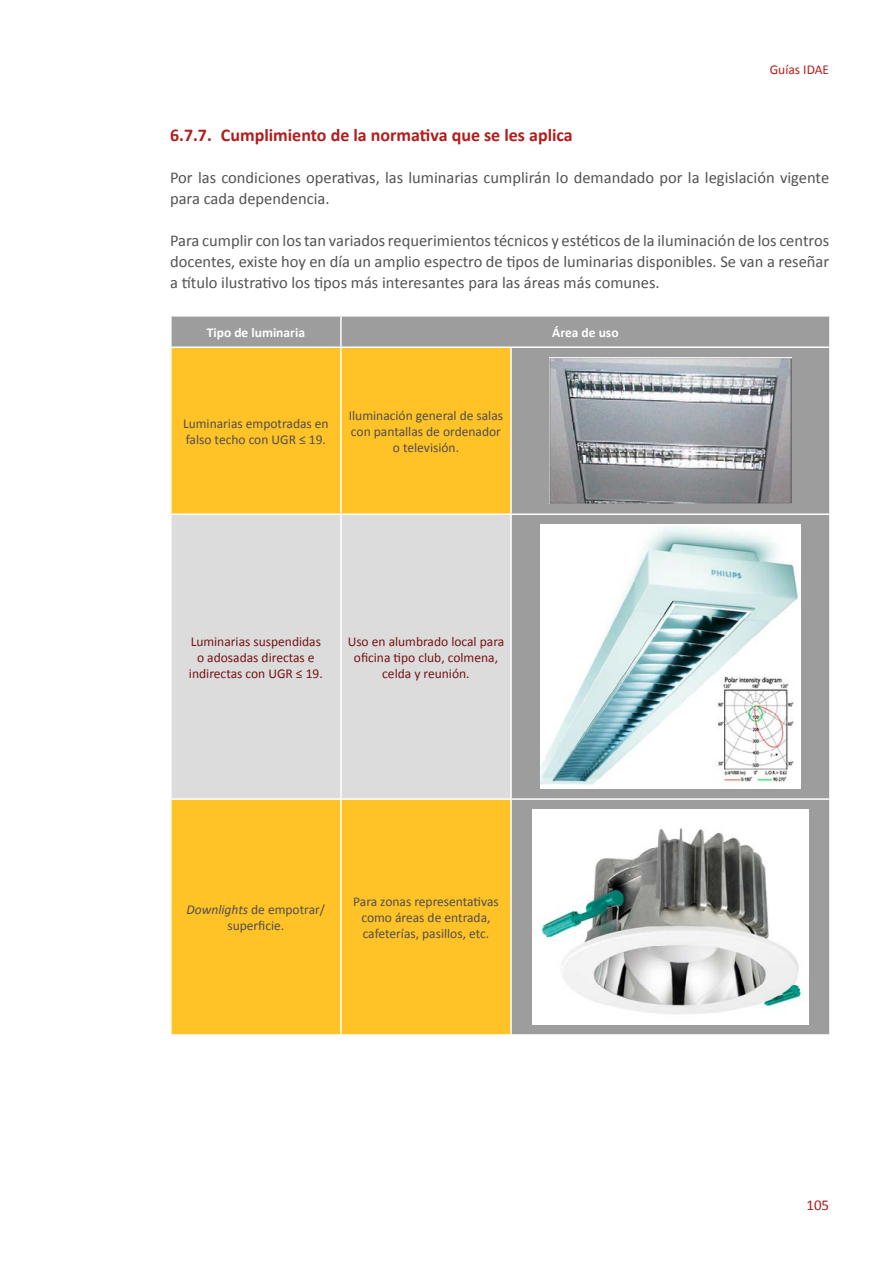
<style>
.page{position:relative;width:893px;height:1263px;background:#fff}
.page>*{position:absolute;margin:0;border:0;box-sizing:border-box;transform-origin:0 0}
._01_DIV_3{font:700 18px "Calibri";color:#b21c1b}
._02_TEXTO_GENERAL{font:16.5px/21px "Calibri";color:#535353}
.t1{font:15px "Calibri";color:#b21c1b}
._05_TEXTO_TABLA{font:13.5px/16.2px "Calibri";color:#4f4f4f;text-align:center}
._05_TEXTO_TABLA-2{font:13.5px/16.2px "Calibri";color:#751413;text-align:center}
._05_CABECERA_TABLA{font:700 13.5px "Calibri";color:#fff}
.t2{font:13.5px "Calibri";color:#b21c1b}
.s1{font-style:italic}
</style>
<div class="page">
<div style="left:172px;top:317px;width:657px;height:717px;background:#9d9d9d"></div>
<div style="left:172px;top:348px;width:338px;height:686px;background:#ffc227"></div>
<div style="left:172px;top:515px;width:338px;height:283px;background:#dcdcdc"></div>
<hr style="left:340px;top:317px;width:2px;height:29px;background:#fff">
<hr style="left:170px;top:346px;width:171px;height:2px;background:#fff">
<hr style="left:341px;top:346px;width:170px;height:2px;background:#fff">
<hr style="left:340px;top:348px;width:2px;height:165px;background:#fff">
<hr style="left:511px;top:346px;width:320px;height:2px;background:#fff">
<hr style="left:170px;top:513px;width:171px;height:2px;background:#fff">
<hr style="left:341px;top:513px;width:170px;height:2px;background:#fff">
<hr style="left:340px;top:515px;width:2px;height:283px;background:#fff">
<hr style="left:511px;top:513px;width:320px;height:2px;background:#fff">
<hr style="left:170px;top:798px;width:171px;height:2px;background:#fff">
<hr style="left:341px;top:798px;width:170px;height:2px;background:#fff">
<hr style="left:340px;top:800px;width:2px;height:234px;background:#fff">
<hr style="left:511px;top:798px;width:320px;height:2px;background:#fff">
<hr style="left:510px;top:348px;width:2px;height:165px;background:#fff">
<hr style="left:510px;top:515px;width:2px;height:283px;background:#fff">
<hr style="left:510px;top:800px;width:2px;height:234px;background:#fff">
<img style="left:549px;top:358px;width:242px;height:146px">
<img style="left:541px;top:525px;width:259px;height:263px">
<img style="left:533px;top:810px;width:275px;height:214px">
<p class="t2" style="left:770px;top:61px;width:61px">Guías IDAE</p>
<p class="_01_DIV_3" style="left:170px;top:124px;width:404px">6.7.7. Cumplimiento de la normativa que se les aplica</p>
<p class="_02_TEXTO_GENERAL" style="left:170px;top:167px;width:661px">Por las condiciones operativas, las luminarias cumplirán lo demandado por la legislación vigente para cada dependencia.</p>
<p class="_02_TEXTO_GENERAL" style="left:170px;top:230px;width:661px;text-align:justify">Para cumplir con los tan variados requerimientos técnicos y estéticos de la iluminación de los centros docentes, existe hoy en día un amplio espectro de tipos de luminarias disponibles. Se van a reseñar a título ilustrativo los tipos más interesantes para las áreas más comunes.</p>
<p class="_05_CABECERA_TABLA" style="left:207px;top:323px;width:100px">Tipo de luminaria</p>
<p class="_05_CABECERA_TABLA" style="left:552px;top:323px;width:68px">Área de uso</p>
<p class="_05_TEXTO_TABLA" style="left:183px;top:415px;width:147px;text-align:left">Luminarias empotradas en falso techo con UGR ≤ 19.</p>
<p class="_05_TEXTO_TABLA" style="left:349px;top:407px;width:156px">Iluminación general de salas con pantallas de ordenador o televisión.</p>
<p class="_05_TEXTO_TABLA-2" style="left:189px;top:633px;width:135px">Luminarias suspendidas o adosadas directas e indirectas con UGR ≤ 19.</p>
<p class="_05_TEXTO_TABLA-2" style="left:348px;top:633px;width:158px">Uso en alumbrado local para oficina tipo club, colmena, celda y reunión.</p>
<p class="_05_TEXTO_TABLA" style="left:187px;top:901px;width:140px"><span class="s1">Downlights</span> de empotrar/ superficie.</p>
<p class="_05_TEXTO_TABLA" style="left:353px;top:893px;width:147px">Para zonas representativas como áreas de entrada, cafeterías, pasillos, etc.</p>
<p class="t1" style="left:806px;top:1196px;width:24px">105</p>
</div>
